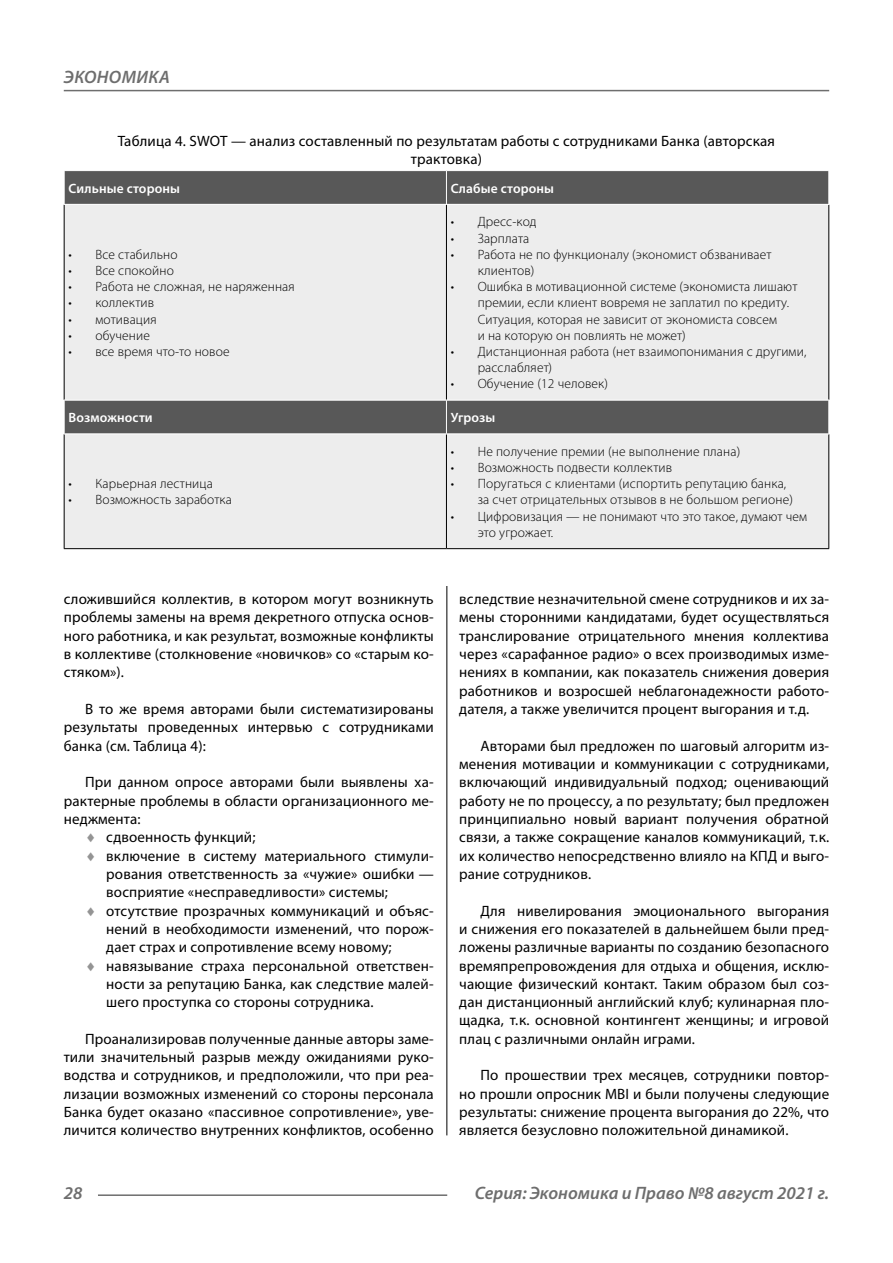
<style>
.page{position:relative;width:893px;height:1263px;background:#fff}
.page>*{position:absolute;margin:0;border:0;box-sizing:border-box;transform-origin:0 0}
.t1{font:italic 600 18px "Myriad Pro";color:#6e6e6e}
.Normal{font:15px/18.3px "Myriad Pro";letter-spacing:.01em;color:#000;text-align:justify}
.podpis{font:15px/18.3px "Myriad Pro";letter-spacing:.01em;color:#000;text-align:center}
.t2{font:300 13.5px/16.2px "Myriad Pro";letter-spacing:.01em;color:#000}
.Tab_header{font:600 13.5px "Myriad Pro";letter-spacing:.01em;color:#fff}
.s1{color:#949494}
</style>
<div class="page">
<hr style="left:446px;top:128px;width:1px;height:1007px;background:#000">
<div style="left:65px;top:171px;width:763px;height:33px;background:#585858"></div>
<svg style="left:65px;top:205px;width:763px;height:343px;background:#dfdfdf"></svg>
<hr style="left:446px;top:171px;width:1px;height:33px;background:#fff">
<hr style="left:446px;top:400px;width:1px;height:33px;background:#fff">
<hr style="left:64px;top:205px;width:1px;height:195px;background:#000">
<hr style="left:446px;top:205px;width:1px;height:195px;background:#000">
<hr style="left:828px;top:205px;width:1px;height:195px;background:#000">
<hr style="left:64px;top:434px;width:1px;height:114px;background:#000">
<hr style="left:446px;top:434px;width:1px;height:114px;background:#000">
<hr style="left:828px;top:434px;width:1px;height:114px;background:#000">
<hr style="left:64px;top:548px;width:382px;height:1px;background:#000">
<hr style="left:446px;top:548px;width:383px;height:1px;background:#000">
<hr style="left:446px;top:170px;width:383px;height:1px;background:#fff">
<hr style="left:446px;top:204px;width:383px;height:1px;background:#fff">
<hr style="left:64px;top:400px;width:382px;height:1px;background:#fff">
<hr style="left:446px;top:400px;width:383px;height:1px;background:#fff">
<hr style="left:64px;top:433px;width:382px;height:1px;background:#fff">
<hr style="left:446px;top:433px;width:383px;height:1px;background:#fff">
<hr style="left:98px;top:1194px;width:349px;height:2px;background:#6e6e6e">
<hr style="left:64px;top:90px;width:765px;height:1px;background:#6e6e6e">
<p class="t1" style="left:64px;top:66px;width:24px">Экономика</p>
<p class="podpis" style="left:118px;top:131px;width:659px">Таблица 4. SWOT — анализ составленный по результатам работы с сотрудниками Банка (авторская трактовка)</p>
<p class="Tab_header" style="left:68px;top:179px;width:113px">Сильные стороны</p>
<p class="Tab_header" style="left:451px;top:179px;width:105px">Слабые стороны</p>
<p class="t2" style="left:68px;top:246px;width:111px">• Все стабильно</p>
<p class="t2" style="left:68px;top:262px;width:107px">• Все спокойно</p>
<p class="t2" style="left:68px;top:278px;width:228px">• Работа не сложная, не наряженная</p>
<p class="t2" style="left:68px;top:295px;width:87px">• коллектив</p>
<p class="t2" style="left:68px;top:311px;width:90px">• мотивация</p>
<p class="t2" style="left:68px;top:327px;width:83px">• обучение</p>
<p class="t2" style="left:68px;top:343px;width:163px">• все время что-то новое</p>
<p class="t2" style="left:451px;top:214px;width:87px">• Дресс-код</p>
<p class="t2" style="left:451px;top:230px;width:80px">• Зарплата</p>
<p class="t2" style="left:478px;top:246px;width:295px;text-indent:-27px">• Работа не по функционалу (экономист обзванивает клиентов)</p>
<p class="t2" style="left:478px;top:278px;width:321px;text-indent:-27px">• Ошибка в мотивационной системе (экономиста лишают премии, если клиент вовремя не заплатил по кредиту.<br>Ситуация, которая не зависит от экономиста совсем<br>и на которую он повлиять не может)</p>
<p class="t2" style="left:478px;top:343px;width:330px;text-indent:-27px">• Дистанционная работа (нет взаимопонимания с другими, расслабляет)</p>
<p class="t2" style="left:451px;top:376px;width:159px">• Обучение (12 человек)</p>
<p class="Tab_header" style="left:68px;top:409px;width:86px">Возможности</p>
<p class="Tab_header" style="left:451px;top:409px;width:46px">Угрозы</p>
<p class="t2" style="left:68px;top:475px;width:146px">• Карьерная лестница</p>
<p class="t2" style="left:68px;top:492px;width:165px">• Возможность заработка</p>
<p class="t2" style="left:451px;top:443px;width:291px">• Не получение премии (не выполнение плана)</p>
<p class="t2" style="left:451px;top:459px;width:223px">• Возможность подвести коллектив</p>
<p class="t2" style="left:478px;top:475px;width:317px;text-indent:-27px">• Поругаться с клиентами (испортить репутацию банка, за счет отрицательных отзывов в не большом регионе)</p>
<p class="t2" style="left:478px;top:508px;width:331px;text-indent:-27px">• Цифровизация — не понимают что это такое, думают чем это угрожает.</p>
<p class="Normal" style="left:64px;top:590px;width:371px">сложившийся коллектив, в котором могут возникнуть проблемы замены на время декретного отпуска основ&shy;ного работника, и как результат, возможные конфликты в коллективе (столкновение «новичков» со «старым ко&shy;стяком»).</p>
<p class="Normal" style="left:64px;top:699px;width:371px;text-indent:21px">В то же время авторами были систематизированы результаты проведенных интервью с сотрудниками банка (см. Таблица 4):</p>
<p class="Normal" style="left:64px;top:773px;width:371px;text-indent:21px">При данном опросе авторами были выявлены ха&shy;рактерные проблемы в области организационного ме&shy;неджмента:</p>
<p class="Normal" style="left:85px;top:828px;width:172px"><span class="s1">♦</span> сдвоенность функций;</p>
<p class="Normal" style="left:106px;top:846px;width:329px;text-indent:-21px"><span class="s1">♦</span> включение в систему материального стимули&shy;рования ответственность за «чужие» ошибки — восприятие «несправедливости» системы;</p>
<p class="Normal" style="left:106px;top:901px;width:329px;text-indent:-21px"><span class="s1">♦</span> отсутствие прозрачных коммуникаций и объяс&shy;нений в необходимости изменений, что порож&shy;дает страх и сопротивление всему новому;</p>
<p class="Normal" style="left:106px;top:956px;width:329px;text-indent:-21px"><span class="s1">♦</span> навязывание страха персональной ответствен&shy;ности за репутацию Банка, как следствие малей&shy;шего проступка со стороны сотрудника.</p>
<p class="Normal" style="left:64px;top:1029px;width:371px;text-indent:21px">Проанализировав полученные данные авторы заме&shy;тили значительный разрыв между ожиданиями руко&shy;водства и сотрудников, и предположили, что при реа&shy;лизации возможных изменений со стороны персонала Банка будет оказано «пассивное сопротивление», уве&shy;личится количество внутренних конфликтов, особенно</p>
<p class="Normal" style="left:459px;top:590px;width:371px">вследствие незначительной смене сотрудников и их за&shy;мены сторонними кандидатами, будет осуществляться транслирование отрицательного мнения коллектива через «сарафанное радио» о всех производимых изме&shy;нениях в компании, как показатель снижения доверия работников и возросшей неблагонадежности работо&shy;дателя, а также увеличится процент выгорания и т. д.</p>
<p class="Normal" style="left:459px;top:736px;width:371px;text-indent:21px">Авторами был предложен по шаговый алгоритм из&shy;менения мотивации и коммуникации с сотрудниками, включающий индивидуальный подход; оценивающий работу не по процессу, а по результату; был предложен принципиально новый вариант получения обратной связи, а также сокращение каналов коммуникаций, т. к. их количество непосредственно влияло на КПД и выго&shy;рание сотрудников.</p>
<p class="Normal" style="left:459px;top:901px;width:371px;text-indent:21px">Для нивелирования эмоционального выгорания и снижения его показателей в дальнейшем были пред&shy;ложены различные варианты по созданию безопасного времяпрепровождения для отдыха и общения, исклю&shy;чающие физический контакт. Таким образом был соз&shy;дан дистанционный английский клуб; кулинарная пло&shy;щадка, т. к. основной контингент женщины; и игровой плац с различными онлайн играми.</p>
<p class="Normal" style="left:459px;top:1066px;width:371px;text-indent:21px">По прошествии трех месяцев, сотрудники повтор&shy;но прошли опросник MBI и были получены следующие результаты: снижение процента выгорания до 22%, что является безусловно положительной динамикой.</p>
<p class="t1" style="left:64px;top:1182px;width:20px">28</p>
<p class="t1" style="left:475px;top:1182px;width:356px">Серия: Экономика и Право №8 август 2021 г.</p>
</div>
